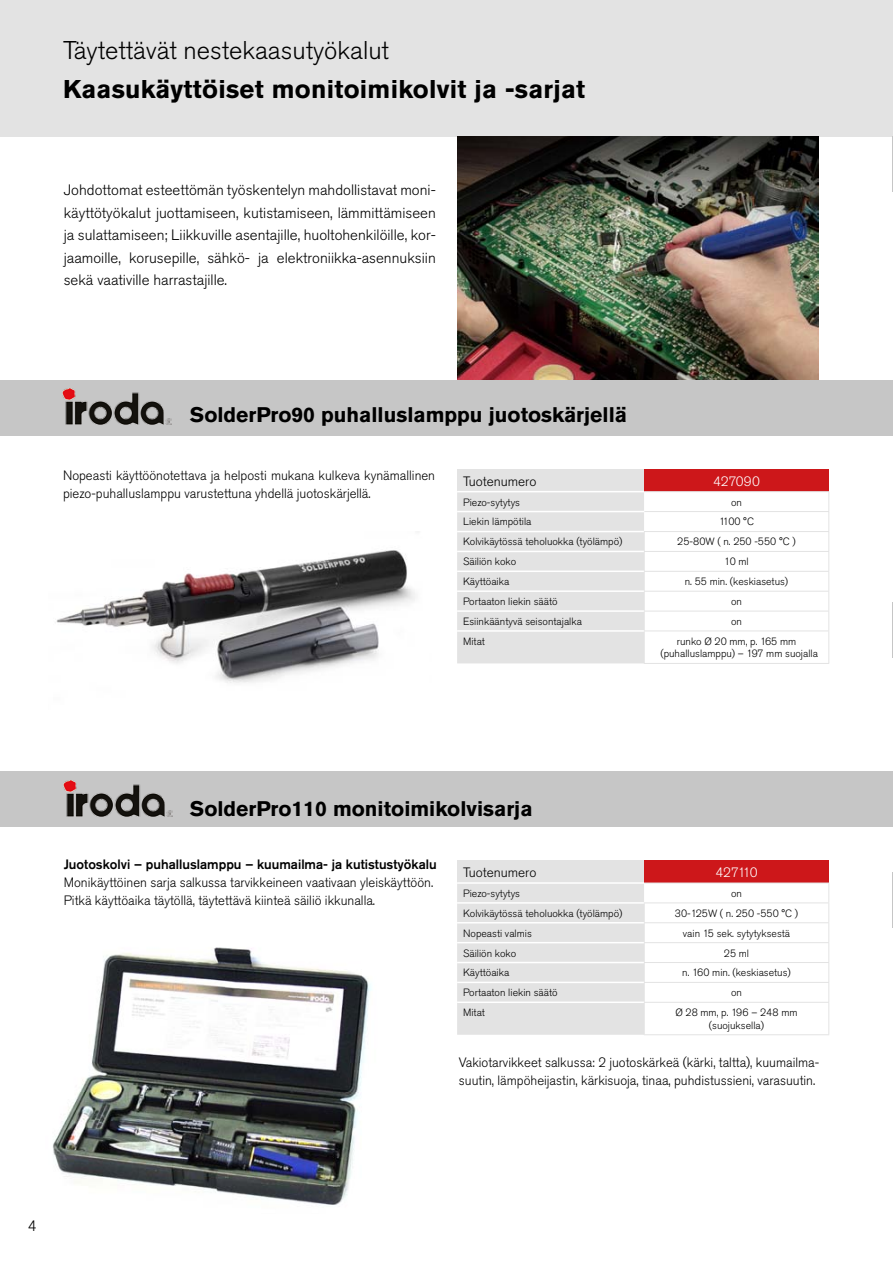
<style>
.page{position:relative;width:893px;height:1263px;background:#fff}
.page>*{position:absolute;margin:0;border:0;box-sizing:border-box;transform-origin:0 0}
.t1{font:700 25.5px "Akzidenz Grotesk Std";letter-spacing:.01em;color:#000}
.t2{font:300 25.5px "Akzidenz Grotesk Std";color:#000}
.t3{font:700 21px "Akzidenz Grotesk Std";color:#000}
.t4{font:300 15px/22.5px "Akzidenz Grotesk Std";color:#000;text-align:justify}
.t5{font:300 13.5px/18px "Akzidenz Grotesk Std";color:#000}
.t6{font:500 13.5px "Akzidenz Grotesk Std";color:#000}
.t7{font:300 13.5px "Akzidenz Grotesk Std";color:#fff}
.t8{font:300 10.5px/12.6px "Akzidenz Grotesk Std";color:#000;text-align:center}
</style>
<div class="page">
<div style="left:0;top:0;width:893px;height:136px;background:#e3e3e3"></div>
<hr style="left:892px;top:872px;width:1px;height:55px;background:#c6c6c6">
<div style="left:457px;top:469px;width:187px;height:23px;background:#e3e3e3"></div>
<div style="left:644px;top:469px;width:185px;height:23px;background:#cd171a"></div>
<hr style="left:644px;top:491px;width:185px;height:1px;background:#e3e3e3">
<svg style="left:457px;top:492px;width:372px;height:171px"></svg>
<hr style="left:644px;top:630px;width:185px;height:1px;background:#e3e3e3">
<hr style="left:644px;top:631px;width:1px;height:32px;background:#e3e3e3">
<hr style="left:828px;top:631px;width:1px;height:32px;background:#e3e3e3">
<hr style="left:644px;top:663px;width:185px;height:1px;background:#e3e3e3">
<hr style="left:457px;top:511px;width:187px;height:1px;background:#fff">
<hr style="left:457px;top:531px;width:187px;height:1px;background:#fff">
<hr style="left:457px;top:551px;width:187px;height:1px;background:#fff">
<hr style="left:457px;top:570px;width:187px;height:2px;background:#fff">
<hr style="left:457px;top:590px;width:187px;height:2px;background:#fff">
<hr style="left:457px;top:610px;width:187px;height:2px;background:#fff">
<hr style="left:457px;top:630px;width:187px;height:2px;background:#fff">
<hr style="left:457px;top:491px;width:187px;height:1px;background:#fff">
<img style="left:56px;top:550px;width:359px;height:133px">
<hr style="left:892px;top:602px;width:1px;height:55px;background:#c6c6c6">
<hr style="left:892px;top:136px;width:1px;height:55px;background:#c6c6c6">
<div style="left:0;top:380px;width:893px;height:55px;background:#c6c6c6"></div>
<div style="left:0;top:771px;width:892px;height:55px;background:#c6c6c6"></div>
<div style="left:457px;top:861px;width:187px;height:22px;background:#e3e3e3"></div>
<div style="left:644px;top:861px;width:185px;height:22px;background:#cd171a"></div>
<svg style="left:457px;top:883px;width:372px;height:152px"></svg>
<hr style="left:644px;top:1002px;width:185px;height:1px;background:#e3e3e3">
<hr style="left:644px;top:1003px;width:1px;height:31px;background:#e3e3e3">
<hr style="left:828px;top:1003px;width:1px;height:31px;background:#e3e3e3">
<hr style="left:644px;top:1034px;width:185px;height:1px;background:#e3e3e3">
<hr style="left:457px;top:902px;width:187px;height:2px;background:#fff">
<hr style="left:457px;top:922px;width:187px;height:1px;background:#fff">
<hr style="left:457px;top:942px;width:187px;height:1px;background:#fff">
<hr style="left:457px;top:962px;width:187px;height:1px;background:#fff">
<hr style="left:457px;top:982px;width:187px;height:1px;background:#fff">
<hr style="left:457px;top:1001px;width:187px;height:2px;background:#fff">
<hr style="left:457px;top:882px;width:187px;height:2px;background:#fff">
<img style="left:52px;top:947px;width:320px;height:258px">
<img style="left:63px;top:388px;width:109px;height:36px">
<img style="left:64px;top:780px;width:109px;height:36px">
<img style="left:457px;top:136px;width:362px;height:244px">
<h1 class="t2" style="left:63px;top:36px;width:327px">Täytettävät nestekaasutyökalut</h1>
<h1 class="t1" style="left:63px;top:74px;width:524px">Kaasukäyttöiset monitoimikolvit ja -sarjat</h1>
<p class="t4" style="left:64px;top:179px;width:374px">Johdottomat esteettömän työskentelyn mahdollistavat moni&shy;käyttötyökalut juottamiseen, kutistamiseen, lämmittämiseen ja sulattamiseen; Liikkuville asentajille, huoltohenkilöille, kor&shy;jaamoille, korusepille, sähkö- ja elektroniikka-asennuksiin sekä vaativille harrastajille.</p>
<h2 class="t3" style="left:190px;top:402px;width:439px">SolderPro90 puhalluslamppu juotoskärjellä</h2>
<p class="t5" style="left:63px;top:466px;width:374px">Nopeasti käyttöönotettava ja helposti mukana kulkeva kynämallinen piezo-puhalluslamppu varustettuna yhdellä juotoskärjellä.</p>
<p class="t5" style="left:463px;top:472px;width:75px">Tuotenumero</p>
<p class="t7" style="left:713px;top:473px;width:48px">427090</p>
<p class="t8" style="left:463px;top:496px;width:58px">Piezo-sytytys</p>
<p class="t8" style="left:731px;top:496px;width:12px">on</p>
<p class="t8" style="left:463px;top:516px;width:70px">Liekin lämpötila</p>
<p class="t8" style="left:719px;top:516px;width:36px">1100 °C</p>
<p class="t8" style="left:463px;top:536px;width:161px">Kolvikäytössä teholuokka (työlämpö)</p>
<p class="t8" style="left:677px;top:536px;width:120px">25-80W ( n. 250 -550 °C )</p>
<p class="t8" style="left:463px;top:556px;width:55px">Säiliön koko</p>
<p class="t8" style="left:724px;top:556px;width:26px">10 ml</p>
<p class="t8" style="left:463px;top:575px;width:48px">Käyttöaika</p>
<p class="t8" style="left:685px;top:575px;width:105px">n. 55 min. (keskiasetus)</p>
<p class="t8" style="left:463px;top:595px;width:96px">Portaaton liekin säätö</p>
<p class="t8" style="left:731px;top:595px;width:12px">on</p>
<p class="t8" style="left:463px;top:615px;width:120px">Esiinkääntyvä seisontajalka</p>
<p class="t8" style="left:731px;top:615px;width:12px">on</p>
<p class="t8" style="left:463px;top:635px;width:23px">Mitat</p>
<p class="t8" style="left:660px;top:635px;width:159px">runko Ø 20 mm, p. 165 mm (puhalluslamppu) – 197 mm suojalla</p>
<h2 class="t3" style="left:190px;top:796px;width:344px">SolderPro110 monitoimikolvisarja</h2>
<p class="t6" style="left:64px;top:856px;width:375px">Juotoskolvi – puhalluslamppu – kuumailma- ja kutistustyökalu</p>
<p class="t5" style="left:64px;top:873px;width:371px">Monikäyttöinen sarja salkussa tarvikkeineen vaativaan yleiskäyttöön.<br>Pitkä käyttöaika täytöllä, täytettävä kiinteä säiliö ikkunalla.</p>
<p class="t5" style="left:463px;top:864px;width:75px">Tuotenumero</p>
<p class="t7" style="left:715px;top:865px;width:44px">427110</p>
<p class="t8" style="left:463px;top:887px;width:58px">Piezo-sytytys</p>
<p class="t8" style="left:731px;top:887px;width:12px">on</p>
<p class="t8" style="left:463px;top:907px;width:161px">Kolvikäytössä teholuokka (työlämpö)</p>
<p class="t8" style="left:675px;top:907px;width:125px">30-125W ( n. 250 -550 °C )</p>
<p class="t8" style="left:463px;top:927px;width:70px">Nopeasti valmis</p>
<p class="t8" style="left:683px;top:927px;width:109px">vain 15 sek. sytytyksestä</p>
<p class="t8" style="left:463px;top:947px;width:55px">Säiliön koko</p>
<p class="t8" style="left:724px;top:947px;width:27px">25 ml</p>
<p class="t8" style="left:463px;top:967px;width:48px">Käyttöaika</p>
<p class="t8" style="left:682px;top:967px;width:110px">n. 160 min. (keskiasetus)</p>
<p class="t8" style="left:463px;top:986px;width:96px">Portaaton liekin säätö</p>
<p class="t8" style="left:731px;top:986px;width:12px">on</p>
<p class="t8" style="left:463px;top:1006px;width:23px">Mitat</p>
<p class="t8" style="left:675px;top:1006px;width:124px">Ø 28 mm, p. 196 – 248 mm (suojuksella)</p>
<p class="t5" style="left:459px;top:1054px;width:362px">Vakiotarvikkeet salkussa: 2 juotoskärkeä (kärki, taltta), kuumailma&shy;suutin, lämpöheijastin, kärkisuoja, tinaa, puhdistussieni, varasuutin.</p>
<h3 class="t4" style="left:28px;top:1215px;width:10px">4</h3>
</div>
